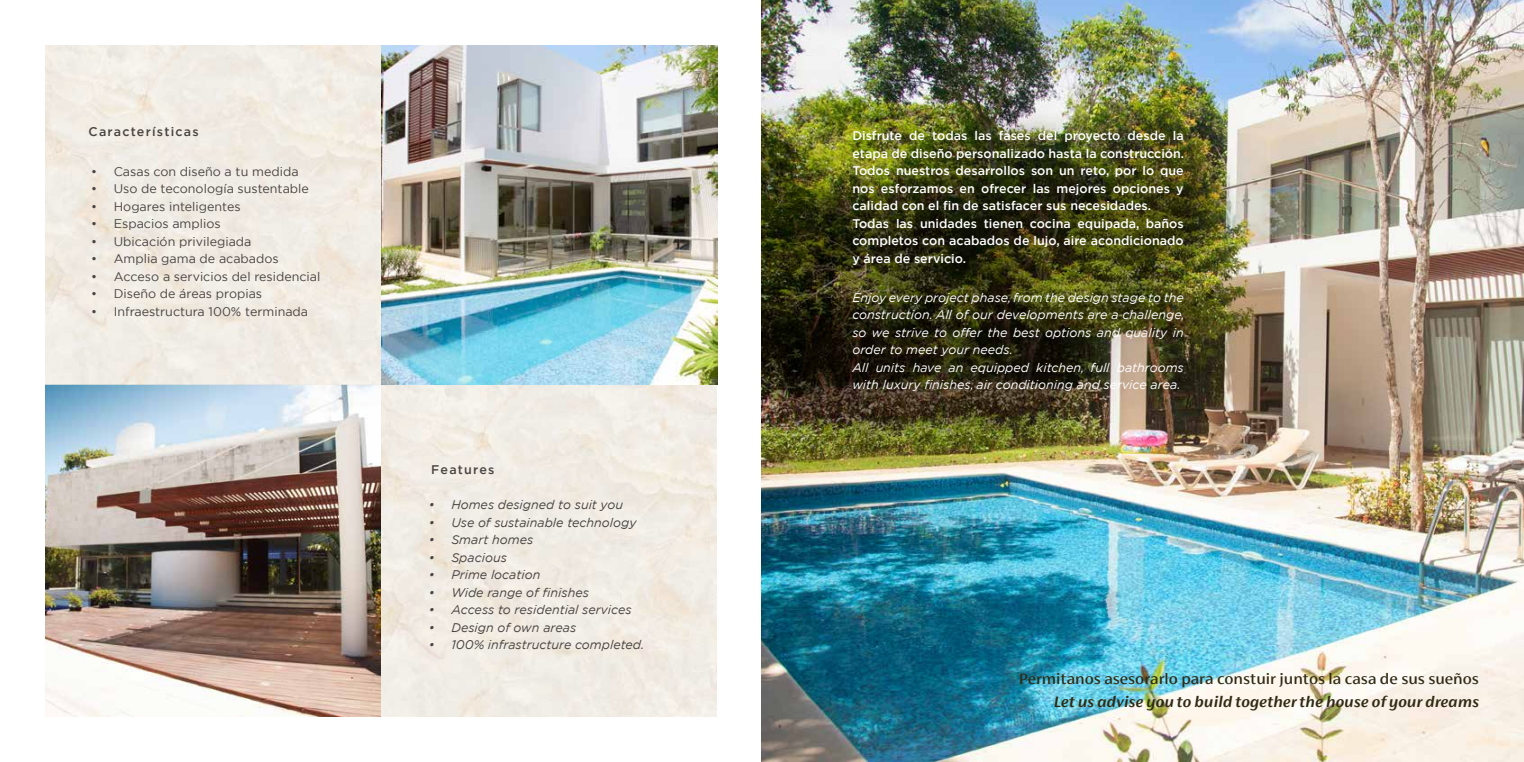
<style>
.page{position:relative;width:1524px;height:762px;background:#fff}
.page>*{position:absolute;margin:0;border:0;box-sizing:border-box;transform-origin:0 0}
.t1{font:500 16.62px "FS Siena";color:#302a15}
.t2{font:italic 600 16.62px "FS Siena";color:#302a15}
.t3{font:500 12.5px/17.5px "Gotham";color:#fff}
.t4{font:italic 12.5px/17.5px "Gotham";color:#fff}
.t5{font:12.5px "Gotham";color:#494341}
.t6{font:italic 12.5px "Gotham";color:#494341}
.t7{font:500 12.5px "Gotham";letter-spacing:.1em;color:#494341}
</style>
<div class="page">
<img style="left:45px;top:45px;width:673px;height:672px">
<div style="left:45px;top:45px;width:336px;height:339px;background:#f1ece4"></div>
<div style="left:381px;top:384px;width:336px;height:333px;background:#f1ece4"></div>
<img style="left:762px;top:0;width:762px;height:762px">
<p class="t7" style="left:89px;top:123px;width:112px">Características</p>
<p class="t5" style="left:91px;top:163px;width:209px">• Casas con diseño a tu medida</p>
<p class="t5" style="left:91px;top:181px;width:219px">• Uso de teconología sustentable</p>
<p class="t5" style="left:91px;top:198px;width:151px">• Hogares inteligentes</p>
<p class="t5" style="left:91px;top:216px;width:131px">• Espacios amplios</p>
<p class="t5" style="left:91px;top:233px;width:162px">• Ubicación privilegiada</p>
<p class="t5" style="left:91px;top:251px;width:189px">• Amplia gama de acabados</p>
<p class="t5" style="left:91px;top:268px;width:231px">• Acceso a servicios del residencial</p>
<p class="t5" style="left:91px;top:286px;width:172px">• Diseño de áreas propias</p>
<p class="t5" style="left:91px;top:303px;width:218px">• Infraestructura 100% terminada</p>
<p class="t7" style="left:431px;top:462px;width:65px">Features</p>
<p class="t6" style="left:429px;top:497px;width:196px">• Homes designed to suit you</p>
<p class="t6" style="left:429px;top:514px;width:209px">• Use of sustainable technology</p>
<p class="t6" style="left:429px;top:532px;width:106px">• Smart homes</p>
<p class="t6" style="left:429px;top:549px;width:80px">• Spacious</p>
<p class="t6" style="left:429px;top:567px;width:113px">• Prime location</p>
<p class="t6" style="left:429px;top:584px;width:162px">• Wide range of finishes</p>
<p class="t6" style="left:429px;top:602px;width:204px">• Access to residential services</p>
<p class="t6" style="left:429px;top:619px;width:149px">• Design of own areas</p>
<p class="t6" style="left:429px;top:637px;width:217px">• 100% infrastructure completed.</p>
<p class="t3" style="left:852px;top:127px;width:333px">Disfrute de todas las fases del proyecto desde la etapa de diseño personalizado hasta la construcción.<br>Todos nuestros desarrollos son un reto, por lo que nos esforzamos en ofrecer las mejores opciones y calidad con el fin de satisfacer sus necesidades.<br>Todas las unidades tienen cocina equipada, baños completos con acabados de lujo, aire acondicionado y área de servicio.</p>
<p class="t4" style="left:852px;top:288px;width:334px">Enjoy every project phase, from the design stage to the construction. All of our developments are a challenge, so we strive to offer the best options and quality in order to meet your needs.<br>All units have an equipped kitchen, full bathrooms with luxury finishes, air conditioning and service area.</p>
<h1 class="t1" style="left:1019px;top:670px;width:461px">Permitanos asesorarlo para constuir juntos la casa de sus sueños</h1>
<h1 class="t2" style="left:1053px;top:693px;width:427px">Let us advise you to build together the house of your dreams</h1>
</div>
